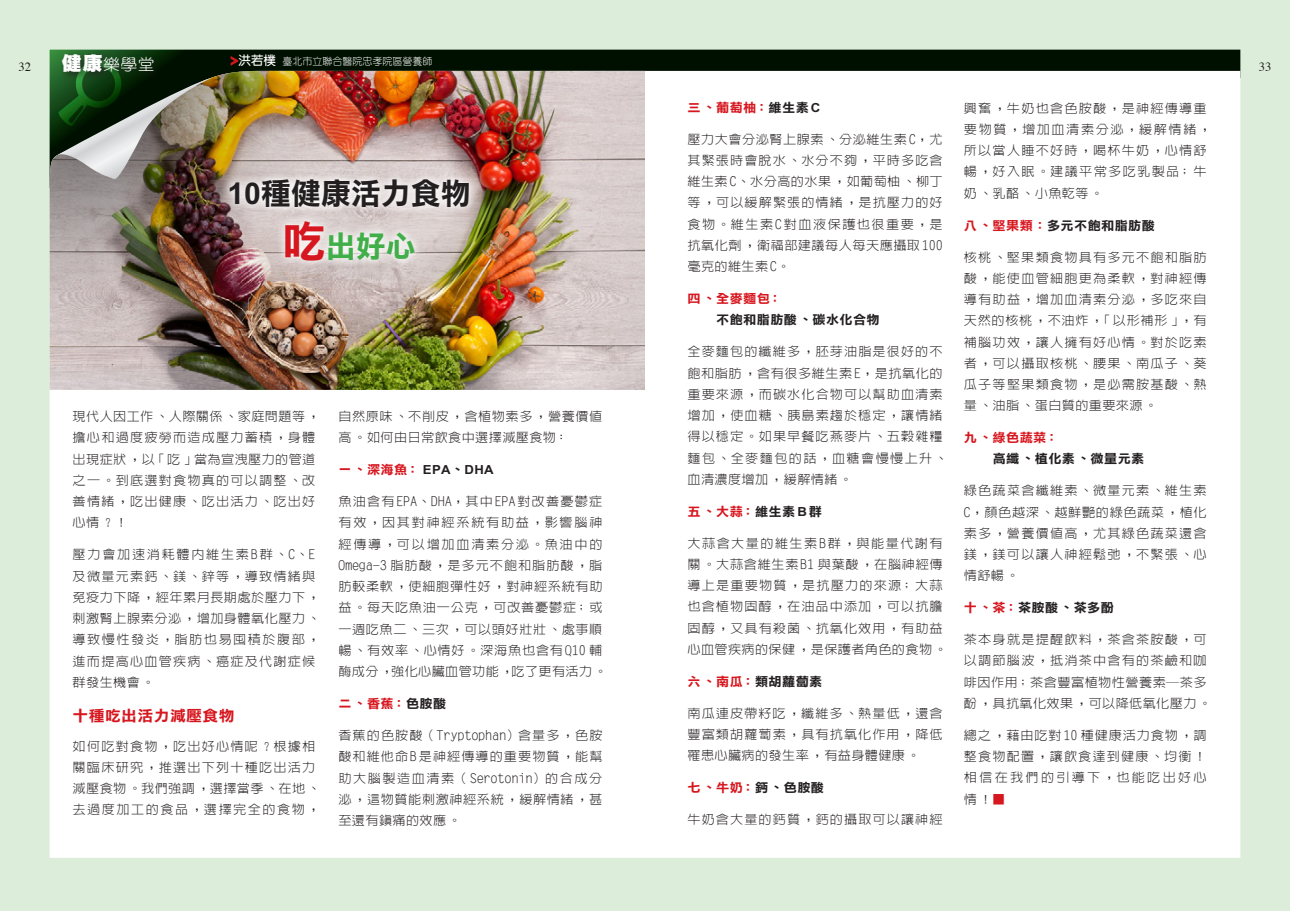
<style>
.page{position:relative;width:1290px;height:911px;background:#dcedda}
.page>*{position:absolute;margin:0;border:0;box-sizing:border-box;transform-origin:0 0}
.t1{font:30px/52.5px "DF Li Hei Bd HK BF";color:#231f20;text-align:center}
.t2{font:16px "DF Yuan Lt HK BF";color:#fff;scale:1.05 1}
.t3{font:15px "DF Li Hei Bd HK BF";letter-spacing:.03em;color:#d7171f;scale:1.05 1}
.t4{font:300 12.5px/21.2px "Lin Gothic";letter-spacing:.085em;color:#231f20;scale:1.05 1}
.t5{font:300 12.5px/21.2px "Lin Gothic";letter-spacing:.06em;color:#231f20;scale:1.05 1}
.t6{font:12.5px "DF Li Hei Bd HK BF";letter-spacing:.03em;color:#d7171f;scale:1.05 1}
.t7{font:12.5px "DF Li Hei Bd HK BF";letter-spacing:.03em;color:#231f20;scale:1.05 1}
.t8{font:300 12.5px/21.2px "Lin Gothic";letter-spacing:.03em;color:#231f20;scale:1.05 1}
.t9{font:12.5px "Times";color:#231f20}
.t10{font:300 10px "Yen Round";color:#fff}
.s1{font-family:"Hira Kaku Std W8";font-weight:400;font-size:15px;color:#d7171f}
.s2{font-weight:700;font-size:12.5px}
.s3{font-family:"DF Hei UB HK BF";font-size:19.25px}
.s4{color:#231f20}
.s5{color:#d7171f}
.s6{font-size:43.75px;color:#d7171f}
.s7{color:#40ae49}
.s8{font-family:"Noto Sans Hant"}
</style>
<div class="page">
<div style="left:50px;top:50px;width:1190px;height:21px;background:#001000"></div>
<div style="left:50px;top:71px;width:1190px;height:786px;background:#fff"></div>
<img style="left:50px;top:71px;width:595px;height:319px">
<img style="left:50px;top:71px;width:476px;height:298px">
<img style="left:56px;top:60px;width:157px;height:119px">
<div style="left:58px;top:50px;width:105px;height:32px;background:#231f20;opacity:.75"></div>
<svg style="left:220px;top:170px;width:259px;height:100px;background:#d7cdca"></svg>
<p class="t10" style="left:230px;top:56px;width:204px"><span class="s1">&gt;</span><span class="s2">洪若樸</span> 臺北市立聯合醫院忠孝院區營養師</p>
<p class="t9" style="left:19px;top:55px;width:14px">32</p>
<p class="t2" style="left:62px;top:57px;width:90px"><span class="s3">健康</span>樂學堂</p>
<p class="t9" style="left:1259px;top:55px;width:14px">33</p>
<p class="t6" style="left:687px;top:101px;width:128px">三、葡萄柚：<span class="s4">維生素 C</span></p>
<p class="t4" style="left:687px;top:128px;width:244px;text-align:justify">壓力大會分泌腎上腺素、分泌維生素 C，尤其緊張時會脫水、水分不夠，平時多吃含維生素 C、水分高的水果，如葡萄柚、柳丁等，可以緩解緊張的情緒，是抗壓力的好食物。維生素C對血液保護也很重要，是抗氧化劑，衛福部建議每人每天應攝取 100毫克的維生素 C。</p>
<p class="t6" style="left:687px;top:292px;width:91px">四、全麥麵包：</p>
<p class="t7" style="left:716px;top:313px;width:157px">不飽和脂肪酸、碳水化合物</p>
<p class="t4" style="left:687px;top:341px;width:249px">全麥麵包的纖維多，胚芽油脂是很好的不飽和脂肪，含有很多維生素 E，是抗氧化的重要來源，而碳水化合物可以幫助血清素增加，使血糖、胰島素趨於穩定，讓情緒得以穩定。如果早餐吃燕麥片、五穀雜糧麵包、全麥麵包的話，血糖會慢慢上升、血清濃度增加，緩解情緒。</p>
<p class="t6" style="left:687px;top:505px;width:130px">五、大蒜：<span class="s4">維生素 B 群</span></p>
<p class="t4" style="left:687px;top:532px;width:249px">大蒜含大量的維生素B群，與能量代謝有關。大蒜含維生素B1 與葉酸，在腦神經傳導上是重要物質，是抗壓力的來源；大蒜也含植物固醇，在油品中添加，可以抗膽固醇，又具有殺菌、抗氧化效用，有助益心血管疾病的保健，是保護者角色的食物。</p>
<p class="t6" style="left:687px;top:675px;width:130px">六、南瓜：<span class="s4">類胡蘿蔔素</span></p>
<p class="t4" style="left:687px;top:702px;width:244px;text-align:justify">南瓜連皮帶籽吃，纖維多、熱量低，還含豐富類胡蘿蔔素，具有抗氧化作用，降低罹患心臟病的發生率，有益身體健康。</p>
<p class="t6" style="left:687px;top:781px;width:131px">七、牛奶：<span class="s4">鈣、色胺酸</span></p>
<p class="t4" style="left:687px;top:808px;width:244px">牛奶含大量的鈣質，鈣的攝取可以讓神經</p>
<p class="t4" style="left:964px;top:97px;width:237px">興奮，牛奶也含色胺酸，是神經傳導重要物質，增加血清素分泌，緩解情緒，所以當人睡不好時，喝杯牛奶，心情舒暢，好入眠。建議平常多吃乳製品；牛奶、乳酪、小魚乾等。</p>
<p class="t7" style="left:964px;top:219px;width:183px"><span class="s5">八、堅果類 ：</span>多元不飽和脂肪酸</p>
<p class="t4" style="left:964px;top:246px;width:233px;text-align:justify">核桃、堅果類食物具有多元不飽和脂肪酸，能使血管細胞更為柔軟，對神經傳導有助益，增加血清素分泌，多吃來自天然的核桃，不油炸，「以形補形」，有補腦功效，讓人擁有好心情。對於吃素者，可以攝取核桃、腰果、南瓜子、葵瓜子等堅果類食物，是必需胺基酸、熱量、油脂、蛋白質的重要來源。</p>
<p class="t6" style="left:964px;top:431px;width:91px">九、綠色蔬菜：</p>
<p class="t7" style="left:993px;top:452px;width:146px">高纖、植化素、微量元素</p>
<p class="t4" style="left:964px;top:480px;width:233px;text-align:justify">綠色蔬菜含纖維素、微量元素、維生素C，顏色越深、越鮮艷的綠色蔬菜，植化素多，營養價值高，尤其綠色蔬菜還含鎂，鎂可以讓人神經鬆弛，不緊張、心情舒暢。</p>
<p class="t7" style="left:964px;top:601px;width:144px"><span class="s5">十、茶：</span>茶胺酸、茶多酚</p>
<p class="t4" style="left:964px;top:629px;width:237px">茶本身就是提醒飲料，茶含茶胺酸，可以調節腦波，抵消茶中含有的茶鹼和咖啡因作用；茶含豐富植物性營養素─茶多酚，具抗氧化效果，可以降低氧化壓力。</p>
<p class="t4" style="left:964px;top:724px;width:233px;text-align:justify">總之，藉由吃對10 種健康活力食物，調整食物配置，讓飲食達到健康、均衡！相信在我們的引導下，也能吃出好心情！<span class="s5">▓</span></p>
<h1 class="t1" style="left:227px;top:168px;width:245px">10種健康活力食物<span class="s6">吃</span><span class="s7">出好心</span></h1>
<p class="t4" style="left:73px;top:406px;width:237px">現代人因工作、人際關係、家庭問題等，擔心和過度疲勞而造成壓力蓄積，身體出現症狀，以「吃」當為宣洩壓力的管道之一。到底選對食物真的可以調整、改善情緒，吃出健康、吃出活力、吃出好心情？！</p>
<p class="t4" style="left:73px;top:544px;width:237px">壓力會加速消耗體內維生素B群、C、E及微量元素鈣、鎂、鋅等，導致情緒與免疫力下降，經年累月長期處於壓力下，刺激腎上腺素分泌，增加身體氧化壓力、導致慢性發炎，脂肪也易囤積於腹部，進而提高心血管疾病、癌症及代謝症候群發生機會。</p>
<p class="t3" style="left:73px;top:708px;width:156px">十種吃出活力減壓食物</p>
<p class="t4" style="left:73px;top:735px;width:237px">如何吃對食物，吃出好心情呢？根據相關臨床研究，推選出下列十種吃出活力減壓食物。我們強調，選擇當季、在地、去過度加工的食品，選擇完全的食物，</p>
<p class="t8" style="left:338px;top:406px;width:253px">自然原味、不削皮，含植物素多，營養價值高。如何由日常飲食中選擇減壓食物：</p>
<p class="t7" style="left:338px;top:463px;width:149px"><span class="s5">一、深海魚：</span> EPA、DHA</p>
<p class="t5" style="left:338px;top:491px;width:258px">魚油含有EPA、DHA，其中EPA對改善憂鬱症有效，因其對神經系統有助益，影響腦神經傳導，可以增加血清素分泌。魚油中的<br>Omega-3 脂肪酸，是多元不飽和脂肪酸，脂肪較柔軟，使細胞彈性好，對神經系統有助益。每天吃魚油一公克，可改善憂鬱症；或一週吃魚二、三次，可以頭好壯壯、處事順暢、有效率、心情好。深海魚也含有Q10 輔<span class="s8">酶</span>成分，強化心臟血管功能，吃了更有活力。</p>
<p class="t6" style="left:338px;top:697px;width:104px">二、香蕉：<span class="s4">色胺酸</span></p>
<p class="t4" style="left:338px;top:724px;width:253px;text-align:justify">香蕉的色胺酸（ Tryptophan）含量多，色胺酸和維他命B是神經傳導的重要物質，能幫助大腦製造血清素（ Serotonin）的合成分泌，這物質能刺激神經系統，緩解情緒，甚至還有鎮痛的效應。</p>
</div>
